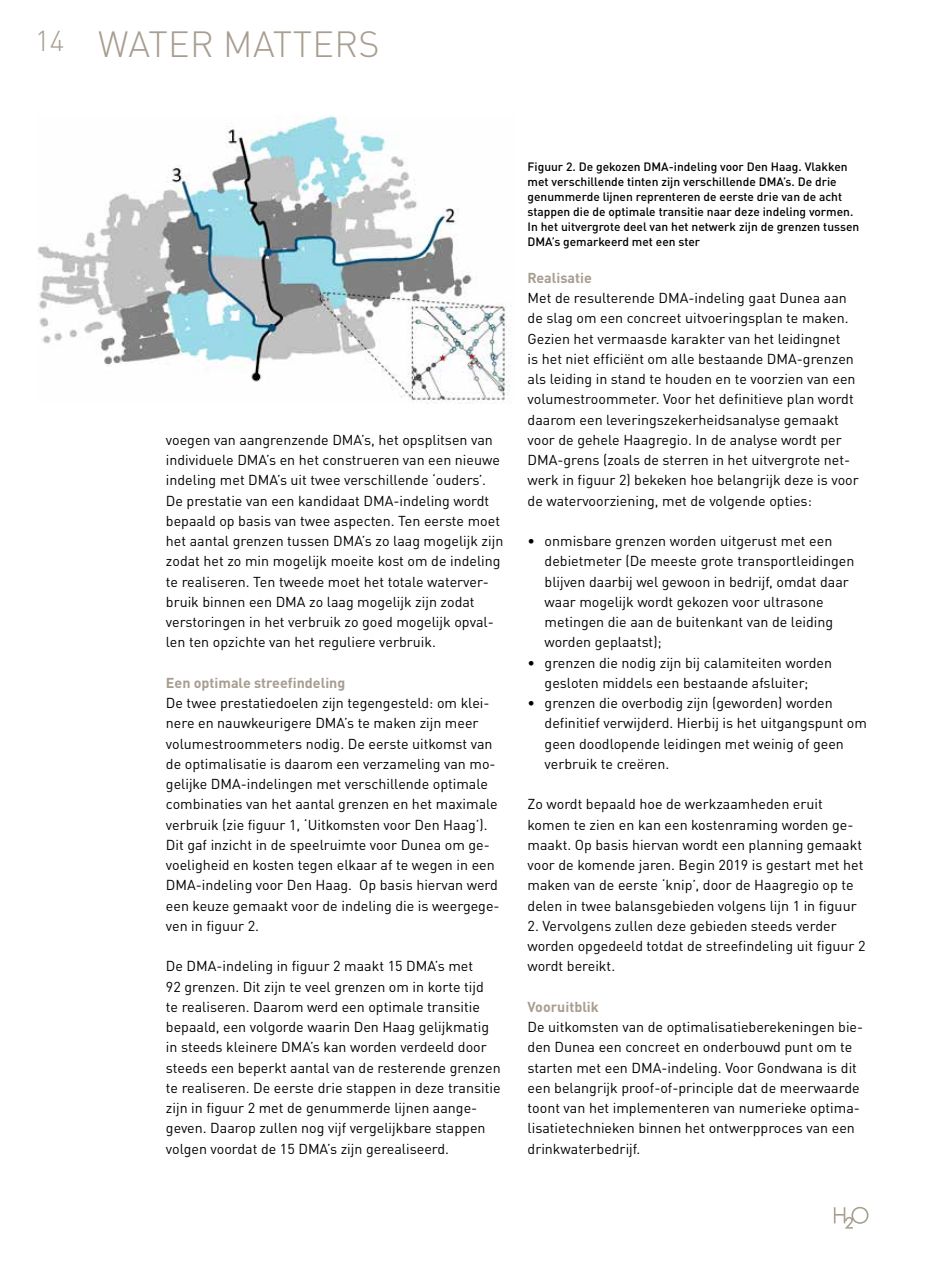
<style>
.page{position:relative;width:936px;height:1263px;background:#fff}
.page>*{position:absolute;margin:0;border:0;box-sizing:border-box;transform-origin:0 0}
.t1{font:300 36px "DIN Pro";letter-spacing:.01em;color:#a79d90}
.t2{font:14.25px/20.2px "DIN Pro";color:#000}
.t3{font:700 14.25px "DIN Pro";color:#a79d90}
.t4{font:500 12px/15px "DIN Pro";color:#000}
</style>
<div class="page">
<svg style="left:833px;top:1207px;width:35px;height:21px"></svg>
<img style="left:37px;top:115px;width:474px;height:289px">
<h1 class="t1" style="left:35px;top:16px;width:346px"><sup>14</sup> WATER MATTERS</h1>
<p class="t2" style="left:166px;top:428px;width:339px">voegen van aangrenzende DMA’s, het opsplitsen van individuele DMA’s en het construeren van een nieuwe indeling met DMA’s uit twee verschillende ‘ouders’.<br>De prestatie van een kandidaat DMA-indeling wordt bepaald op basis van twee aspecten. Ten eerste moet het aantal grenzen tussen DMA’s zo laag mogelijk zijn zodat het zo min mogelijk moeite kost om de indeling te realiseren. Ten tweede moet het totale waterver&shy;bruik binnen een DMA zo laag mogelijk zijn zodat verstoringen in het verbruik zo goed mogelijk opval&shy;len ten opzichte van het reguliere verbruik.</p>
<p class="t3" style="left:166px;top:671px;width:181px">Een optimale streefindeling</p>
<p class="t2" style="left:166px;top:691px;width:335px">De twee prestatiedoelen zijn tegengesteld: om klei&shy;nere en nauwkeurigere DMA’s te maken zijn meer volumestroommeters nodig. De eerste uitkomst van de optimalisatie is daarom een verzameling van mo&shy;gelijke DMA-indelingen met verschillende optimale combinaties van het aantal grenzen en het maximale verbruik (zie figuur 1, ‘Uitkomsten voor Den Haag’).<br>Dit gaf inzicht in de speelruimte voor Dunea om ge&shy;voeligheid en kosten tegen elkaar af te wegen in een DMA-indeling voor Den Haag. Op basis hiervan werd een keuze gemaakt voor de indeling die is weergege&shy;ven in figuur 2.</p>
<p class="t2" style="left:166px;top:955px;width:336px">De DMA-indeling in figuur 2 maakt 15 DMA’s met<br>92 grenzen. Dit zijn te veel grenzen om in korte tijd<br>te realiseren. Daarom werd een optimale transitie bepaald, een volgorde waarin Den Haag gelijkmatig in steeds kleinere DMA’s kan worden verdeeld door steeds een beperkt aantal van de resterende grenzen te realiseren. De eerste drie stappen in deze transitie zijn in figuur 2 met de genummerde lijnen aange&shy;geven. Daarop zullen nog vijf vergelijkbare stappen volgen voordat de 15 DMA’s zijn gerealiseerd.</p>
<p class="t4" style="left:527px;top:158px;width:333px">Figuur 2. De gekozen DMA-indeling voor Den Haag. Vlakken met verschillende tinten zijn verschillende DMA’s. De drie genummerde lijnen reprenteren de eerste drie van de acht stappen die de optimale transitie naar deze indeling vormen.<br>In het uitvergrote deel van het netwerk zijn de grenzen tussen DMA’s gemarkeerd met een ster</p>
<p class="t3" style="left:527px;top:266px;width:66px">Realisatie</p>
<p class="t2" style="left:527px;top:286px;width:333px">Met de resulterende DMA-indeling gaat Dunea aan de slag om een concreet uitvoeringsplan te maken.<br>Gezien het vermaasde karakter van het leidingnet<br>is het niet efficiënt om alle bestaande DMA-grenzen als leiding in stand te houden en te voorzien van een volumestroommeter. Voor het definitieve plan wordt daarom een leveringszekerheidsanalyse gemaakt voor de gehele Haagregio. In de analyse wordt per DMA-grens (zoals de sterren in het uitvergrote net&shy;werk in figuur 2) bekeken hoe belangrijk deze is voor de watervoorziening, met de volgende opties:</p>
<p class="t2" style="left:544px;top:529px;width:311px;text-indent:-17px">• onmisbare grenzen worden uitgerust met een debietmeter (De meeste grote transportleidingen blijven daarbij wel gewoon in bedrijf, omdat daar waar mogelijk wordt gekozen voor ultrasone metingen die aan de buitenkant van de leiding worden geplaatst);</p>
<p class="t2" style="left:527px;top:651px;width:306px;text-align:center">• grenzen die nodig zijn bij calamiteiten worden gesloten middels een bestaande afsluiter;</p>
<p class="t2" style="left:544px;top:691px;width:324px;text-indent:-17px">• grenzen die overbodig zijn (geworden) worden definitief verwijderd. Hierbij is het uitgangspunt om geen doodlopende leidingen met weinig of geen verbruik te creëren.</p>
<p class="t2" style="left:527px;top:793px;width:337px">Zo wordt bepaald hoe de werkzaamheden eruit komen te zien en kan een kostenraming worden ge&shy;maakt. Op basis hiervan wordt een planning gemaakt voor de komende jaren. Begin 2019 is gestart met het maken van de eerste ‘knip’, door de Haagregio op te delen in twee balansgebieden volgens lijn 1 in figuur</p>
<p class="t2" style="left:527px;top:914px;width:339px">2. Vervolgens zullen deze gebieden steeds verder worden opgedeeld totdat de streefindeling uit figuur 2 wordt bereikt.</p>
<p class="t3" style="left:527px;top:995px;width:73px">Vooruitblik</p>
<p class="t2" style="left:527px;top:1015px;width:337px">De uitkomsten van de optimalisatieberekeningen bie&shy;den Dunea een concreet en onderbouwd punt om te starten met een DMA-indeling. Voor Gondwana is dit een belangrijk proof-of-principle dat de meerwaarde toont van het implementeren van numerieke optima&shy;lisatietechnieken binnen het ontwerpproces van een drinkwaterbedrijf.</p>
</div>
